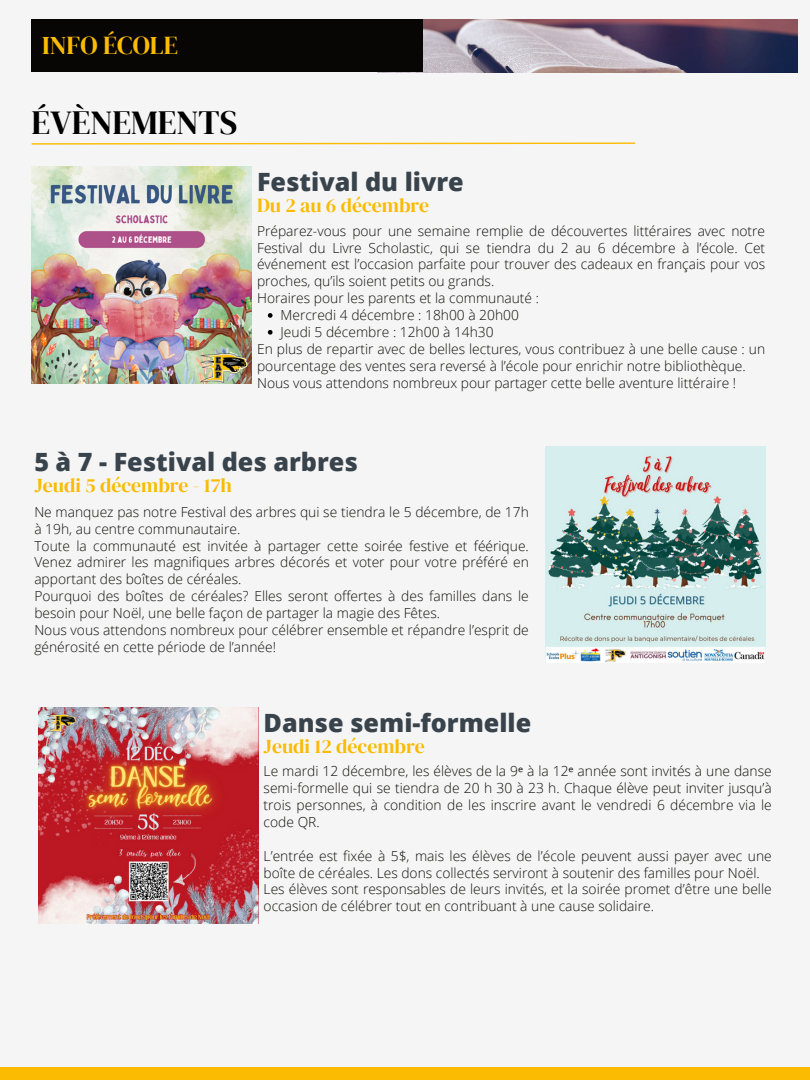
<style>
.page{position:relative;width:810px;height:1080px;background:#f5f5f5}
.page>*{position:absolute;margin:0;border:0;box-sizing:border-box;transform-origin:0 0}
.t1{font:33.75px "DM Serif Display";color:#000}
.t2{font:25.62px "DM Serif Display";color:#fabb02}
.t3{font:800 25.19px "Open Sans";color:#39434c}
.t4{font:19.75px "DM Serif Display";color:#fabb02}
.t5{font:300 13.81px/16.9px "Open Sans";color:#100f0d}
.s1{font-family:"Noto Sans";font-weight:400}
</style>
<div class="page">
<img style="left:423px;top:19px;width:375px;height:53px">
<div style="left:32px;top:19px;width:391px;height:53px;background:#070604"></div>
<div style="left:0;top:1068px;width:810px;height:12px;background:#fabb02"></div>
<svg style="left:31px;top:142px;width:605px;height:3px"></svg>
<img style="left:32px;top:167px;width:219px;height:216px">
<img style="left:545px;top:446px;width:220px;height:217px">
<svg style="left:268px;top:313px;width:5px;height:5px"></svg>
<svg style="left:268px;top:330px;width:5px;height:5px"></svg>
<img style="left:38px;top:707px;width:220px;height:217px">
<h4 class="t2" style="left:42px;top:27px;width:137px">INFO ÉCOLE</h4>
<p class="t1" style="left:32px;top:99px;width:207px">ÉVÈNEMENTS</p>
<p class="t3" style="left:257px;top:164px;width:208px">Festival du livre</p>
<p class="t4" style="left:257px;top:192px;width:174px">Du 2 au 6 décembre</p>
<p class="t5" style="left:257px;top:222px;width:510px;text-align:justify">Préparez-vous pour une semaine remplie de découvertes littéraires avec notre Festival du Livre Scholastic, qui se tiendra du 2 au 6 décembre à l’école. Cet événement est l’occasion parfaite pour trouver des cadeaux en français pour vos proches, qu’ils soient petits ou grands.</p>
<p class="t5" style="left:257px;top:289px;width:283px">Horaires pour les parents et la communauté :</p>
<p class="t5" style="left:281px;top:306px;width:240px">Mercredi 4 décembre : 18h00 à 20h00</p>
<h3 class="t5" style="left:281px;top:323px;width:215px">Jeudi 5 décembre : 12h00 à 14h30</h3>
<h4 class="t5" style="left:257px;top:340px;width:510px">En plus de repartir avec de belles lectures, vous contribuez à une belle cause : un pourcentage des ventes sera reversé à l’école pour enrichir notre bibliothèque.</h4>
<p class="t5" style="left:257px;top:374px;width:481px">Nous vous attendons nombreux pour partager cette belle aventure littéraire !</p>
<p class="t3" style="left:34px;top:444px;width:325px">5 à 7 - Festival des arbres</p>
<p class="t4" style="left:34px;top:471px;width:199px">Jeudi 5 décembre - 17h</p>
<h1 class="t5" style="left:34px;top:503px;width:496px">Ne manquez pas notre Festival des arbres qui se tiendra le 5 décembre, de 17h à 19h, au centre communautaire.</h1>
<p class="t5" style="left:34px;top:537px;width:496px;text-align:justify">Toute la communauté est invitée à partager cette soirée festive et féérique.<br>Venez admirer les magnifiques arbres décorés et voter pour votre préféré en apportant des boîtes de céréales.</p>
<p class="t5" style="left:34px;top:587px;width:496px">Pourquoi des boîtes de céréales? Elles seront offertes à des familles dans le besoin pour Noël, une belle façon de partager la magie des Fêtes.</p>
<h3 class="t5" style="left:34px;top:621px;width:496px">Nous vous attendons nombreux pour célébrer ensemble et répandre l’esprit de générosité en cette période de l’année!</h3>
<p class="t3" style="left:264px;top:705px;width:269px">Danse semi-formelle</p>
<p class="t4" style="left:264px;top:732px;width:163px">Jeudi 12 décembre</p>
<h3 class="t5" style="left:264px;top:763px;width:510px;text-align:justify">Le mardi 12 décembre, les élèves de la 9<span class="s1">ᵉ</span> à la 12<span class="s1">ᵉ</span> année sont invités à une danse semi-formelle qui se tiendra de 20 h 30 à 23 h. Chaque élève peut inviter jusqu’à trois personnes, à condition de les inscrire avant le vendredi 6 décembre via le code QR.</h3>
<h4 class="t5" style="left:264px;top:847px;width:510px">L’entrée est fixée à 5$, mais les élèves de l’école peuvent aussi payer avec une boîte de céréales. Les dons collectés serviront à soutenir des familles pour Noël.</h4>
<p class="t5" style="left:264px;top:881px;width:510px">Les élèves sont responsables de leurs invités, et la soirée promet d’être une belle occasion de célébrer tout en contribuant à une cause solidaire.</p>
</div>
